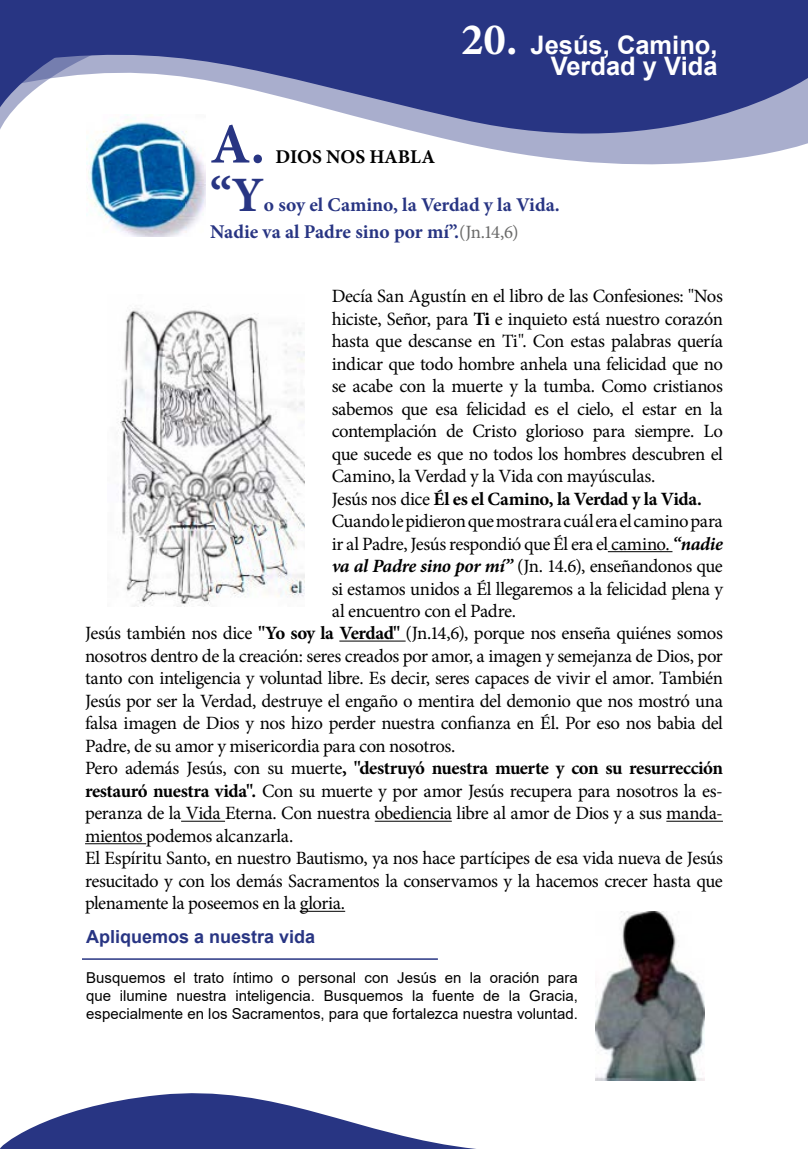
<style>
.page{position:relative;width:808px;height:1149px;background:#fff}
.page>*{position:absolute;margin:0;border:0;box-sizing:border-box;transform-origin:0 0}
.t1{font:700 57px "Minion Pro";color:#283583}
.t2{font:700 49.5px "Minion Pro";color:#283583}
.t3{font:700 25.5px/21px "Arial";color:#fff;text-align:right}
.t4{font:700 19.5px/27px "Minion Pro";color:#283583}
.t5{font:700 19.5px "Minion Pro";letter-spacing:-.005em;color:#000}
.t6{font:18.75px "Minion Pro";letter-spacing:-.025em;color:#000}
.t7{font:700 18.75px "Minion Pro";letter-spacing:-.025em;color:#000}
.t8{font:700 18px "Arial";color:#283583}
.t9{font:15px/18px "Arial";letter-spacing:.005em;color:#000;text-align:justify}
.s1{font-family:"Minion Pro";font-size:45px}
.s2{font-weight:400;font-size:18.75px;color:#6b6b6a}
.s3{font-weight:700}
.s4{font-weight:400}
.s5{font-weight:700;font-style:italic}
</style>
<div class="page">
<svg style="left:0;top:1093px;width:468px;height:55px"></svg>
<svg style="left:409px;top:0;width:399px;height:165px;background:#5b65a0"></svg>
<svg style="left:0;top:0;width:538px;height:130px;fill:#283583"></svg>
<img style="left:86px;top:115px;width:120px;height:121px">
<hr style="left:608px;top:551px;width:64px;height:1px;background:#000">
<hr style="left:339px;top:640px;width:67px;height:1px;background:#000">
<hr style="left:181px;top:820px;width:44px;height:1px;background:#000">
<hr style="left:375px;top:820px;width:77px;height:1px;background:#000">
<hr style="left:666px;top:820px;width:57px;height:1px;background:#000">
<hr style="left:85px;top:843px;width:61px;height:1px;background:#000">
<hr style="left:300px;top:910px;width:45px;height:1px;background:#000">
<img style="left:120px;top:308px;width:184px;height:298px">
<hr style="left:82px;top:958px;width:356px;height:1px;background:#283583">
<img style="left:595px;top:911px;width:110px;height:169px">
<h1 class="t1" style="left:210px;top:104px;width:56px">A.</h1>
<p class="t5" style="left:275px;top:142px;width:161px">DIOS NOS HABLA</p>
<h3 class="t3" style="left:461px;top:35px;width:258px"><span class="s1">20.</span> Jesús, Camino,<br>Verdad y Vida</h3>
<h2 class="t2" style="left:210px;top:161px;width:55px">“Y</h2>
<p class="t4" style="left:210px;top:191px;width:351px;text-indent:54px">o soy el Camino, la Verdad y la Vida.<br>Nadie va al Padre sino por mí”.<span class="s2">(Jn.14,6)</span></p>
<p class="t6" style="left:332px;top:283px;width:393px">Decía San Agustín en el libro de las Confesiones: "Nos</p>
<p class="t6" style="left:332px;top:306px;width:393px">hiciste, Señor, para <span class="s3">Ti</span> e inquieto está nuestro corazón</p>
<p class="t6" style="left:332px;top:328px;width:393px">hasta que descanse en Ti". Con estas palabras quería</p>
<p class="t6" style="left:332px;top:351px;width:393px">indicar que todo hombre anhela una felicidad que no</p>
<p class="t6" style="left:332px;top:373px;width:393px">se acabe con la muerte y la tumba. Como cristianos</p>
<p class="t6" style="left:332px;top:396px;width:393px">sabemos que esa felicidad es el cielo, el estar en la</p>
<p class="t6" style="left:332px;top:418px;width:393px">contemplación de Cristo glorioso para siempre. Lo</p>
<p class="t6" style="left:332px;top:441px;width:393px">que sucede es que no todos los hombres descubren el</p>
<p class="t6" style="left:332px;top:463px;width:325px">Camino, la Verdad y la Vida con mayúsculas.</p>
<p class="t7" style="left:332px;top:485px;width:372px"><span class="s4">Jesús nos dice</span> Él es el Camino, la Verdad y la Vida.</p>
<p class="t6" style="left:332px;top:508px;width:393px">Cuando le pidieron que mostrara cuál era el camino para</p>
<p class="t6" style="left:332px;top:531px;width:393px">ir al Padre, Jesús respondió que Él era el camino. <span class="s5">“nadie</span></p>
<p class="t6" style="left:332px;top:553px;width:393px"><span class="s5">va al Padre sino por mí”</span> (Jn. 14.6), enseñandonos que</p>
<p class="t6" style="left:332px;top:576px;width:393px">si estamos unidos a Él llegaremos a la felicidad plena y</p>
<p class="t6" style="left:332px;top:598px;width:186px">al encuentro con el Padre.</p>
<p class="t6" style="left:85px;top:620px;width:639px">Jesús también nos dice <span class="s3">"Yo soy la Verdad"</span> (Jn.14,6), porque nos enseña quiénes somos</p>
<p class="t6" style="left:85px;top:643px;width:639px">nosotros dentro de la creación: seres creados por amor, a imagen y semejanza de Dios, por</p>
<p class="t6" style="left:85px;top:665px;width:639px">tanto con inteligencia y voluntad libre. Es decir, seres capaces de vivir el amor. También</p>
<p class="t6" style="left:85px;top:688px;width:639px">Jesús por ser la Verdad, destruye el engaño o mentira del demonio que nos mostró una</p>
<p class="t6" style="left:85px;top:710px;width:639px">falsa imagen de Dios y nos hizo perder nuestra confianza en Él. Por eso nos babia del</p>
<p class="t6" style="left:85px;top:733px;width:372px">Padre, de su amor y misericordia para con nosotros.</p>
<p class="t7" style="left:85px;top:754px;width:639px"><span class="s4">Pero además Jesús, con su muerte</span>, "destruyó nuestra muerte y con su resurrección</p>
<p class="t6" style="left:85px;top:778px;width:637px"><span class="s3">restauró nuestra vida".</span> Con su muerte y por amor Jesús recupera para nosotros la es-</p>
<p class="t6" style="left:85px;top:800px;width:637px">peranza de la Vida Eterna. Con nuestra obediencia libre al amor de Dios y a sus manda-</p>
<p class="t6" style="left:85px;top:823px;width:210px">mientos podemos alcanzarla.</p>
<p class="t6" style="left:85px;top:845px;width:639px">El Espíritu Santo, en nuestro Bautismo, ya nos hace partícipes de esa vida nueva de Jesús</p>
<p class="t6" style="left:85px;top:868px;width:639px">resucitado y con los demás Sacramentos la conservamos y la hacemos crecer hasta que</p>
<p class="t6" style="left:85px;top:890px;width:262px">plenamente la poseemos en la gloria.</p>
<p class="t8" style="left:86px;top:923px;width:231px">Apliquemos a nuestra vida</p>
<p class="t9" style="left:86px;top:968px;width:493px">Busquemos el trato íntimo o personal con Jesús en la oración para que ilumine nuestra inteligencia. Busquemos la fuente de la Gracia, especialmente en los Sacramentos, para que fortalezca nuestra voluntad.</p>
</div>
